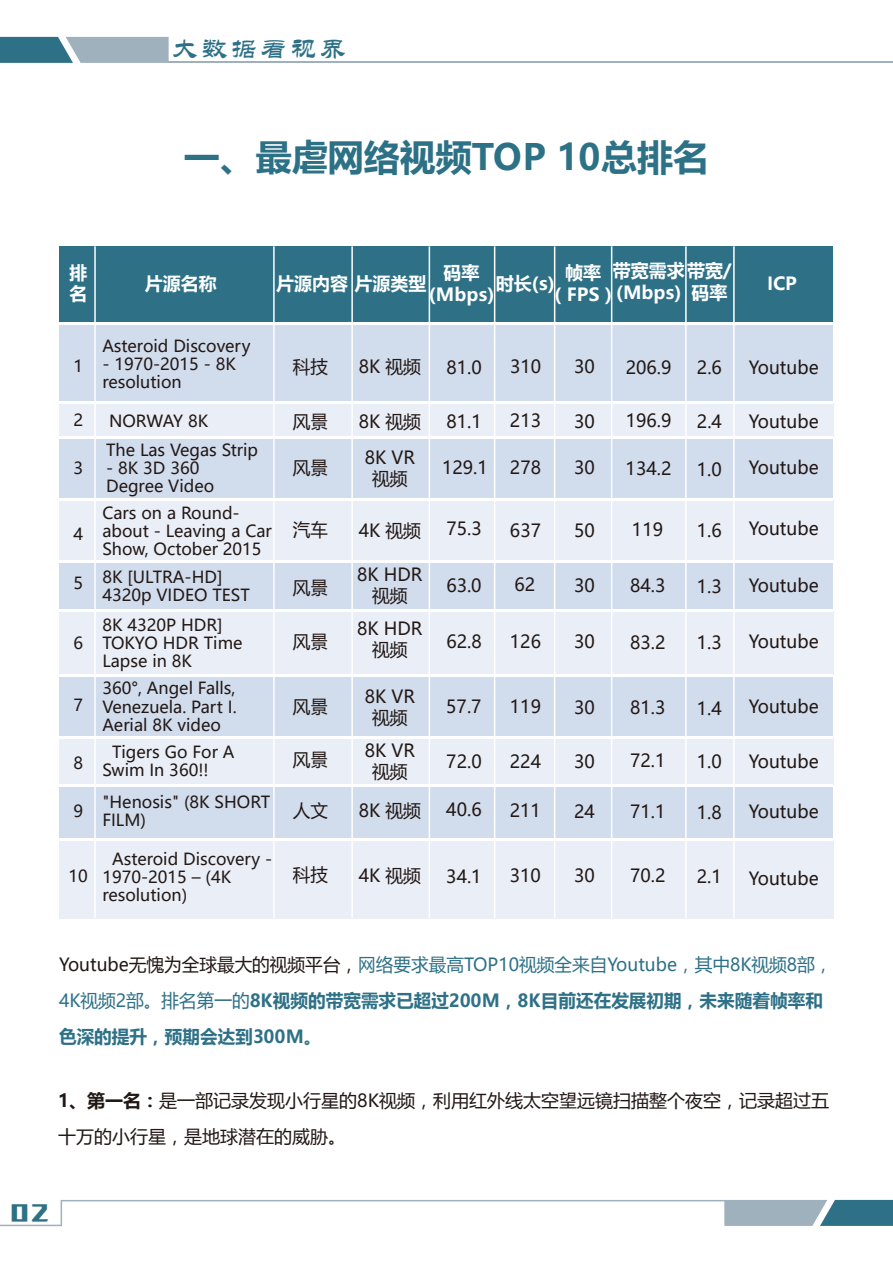
<style>
.page{position:relative;width:893px;height:1263px;background:#fff}
.page>*{position:absolute;margin:0;border:0;box-sizing:border-box;transform-origin:0 0}
.t1{font:700 36px "Microsoft Ya Hei";color:#2c7186}
.t2{font:30px "huxiaobo gdh";color:#2e7187;scale:.88 1}
.t3{font:27px "ST Liti";letter-spacing:.1em;color:#2e7187}
.t4{font:18px/21px "Microsoft Ya Hei";color:#221815;text-align:center}
.t5{font:700 18px/36px "Microsoft Ya Hei";color:#2e7187}
.t6{font:700 18px/21.6px "Microsoft Ya Hei";color:#fff}
.t7{font:16.5px/18px "Microsoft Ya Hei";color:#221815}
.s1{font-weight:400;color:#221815}
.s2{font-weight:400}
.s3{font-weight:700}
</style>
<div class="page">
<svg style="left:0;top:1200px;width:893px;height:26px"></svg>
<svg style="left:0;top:37px;width:169px;height:26px;background:#789cab"></svg>
<hr style="left:167px;top:61px;width:726px;height:2px;background:#9fb1bd">
<div style="left:59px;top:323px;width:774px;height:595px;background:#d1dcec"></div>
<div style="left:59px;top:403px;width:775px;height:34px;background:#e9eef7"></div>
<div style="left:59px;top:501px;width:775px;height:59px;background:#e9eef7"></div>
<div style="left:59px;top:611px;width:775px;height:64px;background:#e9eef7"></div>
<div style="left:59px;top:737px;width:775px;height:48px;background:#e9eef7"></div>
<div style="left:59px;top:840px;width:775px;height:78px;background:#e9eef7"></div>
<div style="left:59px;top:246px;width:774px;height:77px;background:#2e7187"></div>
<hr style="left:59px;top:322px;width:774px;height:2px;background:#fff">
<hr style="left:59px;top:401px;width:774px;height:2px;background:#fff">
<hr style="left:59px;top:436px;width:774px;height:2px;background:#fff">
<hr style="left:59px;top:498px;width:774px;height:2px;background:#fff">
<hr style="left:59px;top:560px;width:774px;height:2px;background:#fff">
<hr style="left:59px;top:609px;width:774px;height:2px;background:#fff">
<hr style="left:59px;top:674px;width:774px;height:2px;background:#fff">
<hr style="left:59px;top:736px;width:774px;height:2px;background:#fff">
<hr style="left:59px;top:784px;width:774px;height:2px;background:#fff">
<hr style="left:59px;top:838px;width:774px;height:2px;background:#fff">
<hr style="left:273px;top:246px;width:2px;height:672px;background:#fff">
<hr style="left:351px;top:246px;width:2px;height:672px;background:#fff">
<hr style="left:429px;top:246px;width:1px;height:672px;background:#fff">
<hr style="left:494px;top:246px;width:1px;height:672px;background:#fff">
<hr style="left:554px;top:246px;width:1px;height:672px;background:#fff">
<hr style="left:611px;top:246px;width:1px;height:672px;background:#fff">
<hr style="left:685px;top:246px;width:2px;height:672px;background:#fff">
<hr style="left:733px;top:246px;width:2px;height:672px;background:#fff">
<hr style="left:94px;top:246px;width:2px;height:672px;background:#fff">
<h3 class="t3" style="left:171px;top:36px;width:177px">大数据看视界</h3>
<h1 class="t1" style="left:184px;top:132px;width:527px">一、最虐网络视频TOP 10总排名</h1>
<p class="t6" style="left:69px;top:262px;width:19px;line-height:21px">排名</p>
<p class="t6" style="left:429px;top:261px;width:67px;text-align:center">码率(Mbps)</p>
<p class="t6" style="left:496px;top:272px;width:60px">时长(s)</p>
<p class="t6" style="left:549px;top:261px;width:70px;text-align:center">帧率（FPS）</p>
<p class="t6" style="left:613px;top:259px;width:120px">带宽需求带宽/ (Mbps)</p>
<p class="t6" style="left:145px;top:272px;width:73px">片源名称</p>
<p class="t6" style="left:276px;top:272px;width:152px">片源内容片源类型</p>
<p class="t6" style="left:767px;top:272px;width:31px">ICP</p>
<p class="t6" style="left:691px;top:281px;width:37px">码率</p>
<p class="t7" style="left:73px;top:357px;width:11px">1</p>
<p class="t7" style="left:73px;top:411px;width:11px">2</p>
<p class="t7" style="left:73px;top:459px;width:11px">3</p>
<p class="t7" style="left:73px;top:525px;width:11px">4</p>
<p class="t7" style="left:73px;top:574px;width:11px">5</p>
<p class="t7" style="left:73px;top:634px;width:11px">6</p>
<p class="t7" style="left:73px;top:696px;width:11px">7</p>
<p class="t7" style="left:73px;top:754px;width:11px">8</p>
<p class="t7" style="left:73px;top:801px;width:11px">9</p>
<p class="t7" style="left:69px;top:867px;width:21px">10</p>
<p class="t7" style="left:102px;top:336px;width:150px">Asteroid Discovery</p>
<p class="t7" style="left:102px;top:354px;width:135px">- 1970-2015 - 8K resolution</p>
<p class="t7" style="left:106px;top:407px;width:153px;line-height:28.2px">NORWAY 8K<br>The Las Vegas Strip</p>
<p class="t7" style="left:106px;top:458px;width:110px">- 8K 3D 360<br>Degree Video</p>
<p class="t7" style="left:102px;top:504px;width:171px">Cars on a Round&shy;about - Leaving a Car<br>Show, October 2015</p>
<p class="t7" style="left:102px;top:568px;width:149px">8K [ULTRA-HD]<br>4320p VIDEO TEST</p>
<p class="t7" style="left:102px;top:616px;width:142px">8K 4320P HDR]<br>TOKYO HDR Time<br>Lapse in 8K</p>
<p class="t7" style="left:102px;top:679px;width:136px;text-align:justify">360°, Angel Falls, Venezuela. Part I.<br>Aerial 8K video</p>
<p class="t7" style="left:102px;top:742px;width:134px;text-indent:10px">Tigers Go For A<br>Swim In 360!!</p>
<p class="t7" style="left:102px;top:793px;width:169px">"Henosis" (8K SHORT<br>FILM)</p>
<p class="t7" style="left:102px;top:849px;width:171px;text-indent:10px">Asteroid Discovery -<br>1970-2015 – (4K resolution)</p>
<p class="t4" style="left:293px;top:356px;width:37px">科技</p>
<p class="t4" style="left:293px;top:410px;width:37px">风景</p>
<p class="t4" style="left:293px;top:456px;width:37px">风景</p>
<p class="t4" style="left:293px;top:519px;width:37px">汽车</p>
<p class="t4" style="left:293px;top:576px;width:37px">风景</p>
<p class="t4" style="left:293px;top:631px;width:37px">风景</p>
<p class="t4" style="left:293px;top:695px;width:37px">风景</p>
<p class="t4" style="left:293px;top:749px;width:37px">风景</p>
<p class="t4" style="left:293px;top:799px;width:37px">人文</p>
<p class="t4" style="left:293px;top:864px;width:37px">科技</p>
<p class="t4" style="left:359px;top:356px;width:64px">8K 视频</p>
<p class="t4" style="left:359px;top:403px;width:64px;line-height:35.5px">8K 视频<br>8K VR</p>
<p class="t4" style="left:372px;top:467px;width:37px">视频</p>
<p class="t4" style="left:359px;top:520px;width:64px">4K 视频</p>
<p class="t4" style="left:357px;top:563px;width:67px">8K HDR视频</p>
<p class="t4" style="left:357px;top:618px;width:67px">8K HDR视频</p>
<p class="t4" style="left:365px;top:686px;width:52px">8K VR视频</p>
<p class="t4" style="left:365px;top:740px;width:52px">8K VR视频</p>
<p class="t4" style="left:359px;top:799px;width:64px">8K 视频</p>
<p class="t4" style="left:359px;top:864px;width:64px">4K 视频</p>
<p class="t4" style="left:446px;top:357px;width:37px">81.0</p>
<p class="t4" style="left:446px;top:410px;width:37px">81.1</p>
<p class="t4" style="left:442px;top:456px;width:47px">129.1</p>
<p class="t4" style="left:446px;top:518px;width:37px">75.3</p>
<p class="t4" style="left:446px;top:574px;width:37px">63.0</p>
<p class="t4" style="left:446px;top:631px;width:37px">62.8</p>
<p class="t4" style="left:446px;top:696px;width:37px">57.7</p>
<p class="t4" style="left:446px;top:750px;width:37px">72.0</p>
<p class="t4" style="left:446px;top:799px;width:37px">40.6</p>
<p class="t4" style="left:446px;top:866px;width:37px">34.1</p>
<p class="t4" style="left:510px;top:355px;width:33px">310</p>
<p class="t4" style="left:510px;top:410px;width:33px">213</p>
<p class="t4" style="left:510px;top:456px;width:33px">278</p>
<p class="t4" style="left:510px;top:519px;width:33px">637</p>
<p class="t4" style="left:514px;top:573px;width:22px">62</p>
<p class="t4" style="left:510px;top:630px;width:33px">126</p>
<p class="t4" style="left:510px;top:696px;width:33px">119</p>
<p class="t4" style="left:510px;top:750px;width:33px">224</p>
<p class="t4" style="left:510px;top:799px;width:33px">211</p>
<p class="t4" style="left:510px;top:864px;width:33px">310</p>
<p class="t4" style="left:574px;top:355px;width:22px">30</p>
<p class="t4" style="left:574px;top:410px;width:22px">30</p>
<p class="t4" style="left:574px;top:456px;width:22px">30</p>
<p class="t4" style="left:626px;top:356px;width:47px">206.9</p>
<p class="t4" style="left:697px;top:357px;width:26px">2.6</p>
<p class="t4" style="left:626px;top:410px;width:47px">196.9</p>
<p class="t4" style="left:697px;top:410px;width:26px">2.4</p>
<p class="t4" style="left:626px;top:457px;width:47px">134.2</p>
<p class="t4" style="left:697px;top:458px;width:26px">1.0</p>
<p class="t4" style="left:749px;top:356px;width:71px">Youtube</p>
<p class="t4" style="left:749px;top:410px;width:71px">Youtube</p>
<p class="t4" style="left:749px;top:456px;width:71px">Youtube</p>
<p class="t4" style="left:574px;top:519px;width:22px">50</p>
<p class="t4" style="left:632px;top:519px;width:33px">119</p>
<p class="t4" style="left:697px;top:520px;width:26px">1.6</p>
<p class="t4" style="left:749px;top:518px;width:71px">Youtube</p>
<p class="t4" style="left:574px;top:574px;width:22px">30</p>
<p class="t4" style="left:630px;top:574px;width:37px">84.3</p>
<p class="t4" style="left:697px;top:575px;width:26px">1.3</p>
<p class="t4" style="left:749px;top:575px;width:71px">Youtube</p>
<p class="t4" style="left:574px;top:631px;width:22px">30</p>
<p class="t4" style="left:630px;top:631px;width:37px">83.2</p>
<p class="t4" style="left:697px;top:632px;width:26px">1.3</p>
<p class="t4" style="left:749px;top:630px;width:71px">Youtube</p>
<p class="t4" style="left:574px;top:696px;width:22px">30</p>
<p class="t4" style="left:574px;top:751px;width:22px">30</p>
<p class="t4" style="left:574px;top:800px;width:22px">24</p>
<p class="t4" style="left:630px;top:696px;width:37px">81.3</p>
<p class="t4" style="left:697px;top:697px;width:26px">1.4</p>
<p class="t4" style="left:630px;top:749px;width:37px">72.1</p>
<p class="t4" style="left:697px;top:750px;width:26px">1.0</p>
<p class="t4" style="left:630px;top:800px;width:37px">71.1</p>
<p class="t4" style="left:697px;top:801px;width:26px">1.8</p>
<p class="t4" style="left:749px;top:695px;width:71px">Youtube</p>
<p class="t4" style="left:749px;top:750px;width:71px">Youtube</p>
<p class="t4" style="left:749px;top:800px;width:71px">Youtube</p>
<p class="t4" style="left:574px;top:864px;width:22px">30</p>
<p class="t4" style="left:630px;top:864px;width:37px">70.2</p>
<p class="t4" style="left:697px;top:865px;width:26px">2.1</p>
<p class="t4" style="left:749px;top:867px;width:71px">Youtube</p>
<p class="t5" style="left:59px;top:946px;width:775px"><span class="s1">Youtube无愧为全球最大的视频平台，</span><span class="s2">网络要求最高TOP10视频全来自Youtube，其中8K视频8部，<br>4K视频2部。排名第一的</span>8K视频的带宽需求已超过200M，8K目前还在发展初期，未来随着帧率和色深的提升，预期会达到300M。</p>
<p class="t4" style="left:58px;top:1081px;width:773px;line-height:36px;text-align:left"><span class="s3">1、第一名：</span>是一部记录发现小行星的8K视频，利用红外线太空望远镜扫描整个夜空，记录超过五十万的小行星，是地球潜在的威胁。</p>
<h2 class="t2" style="left:11px;top:1197px;width:45px">02</h2>
</div>
